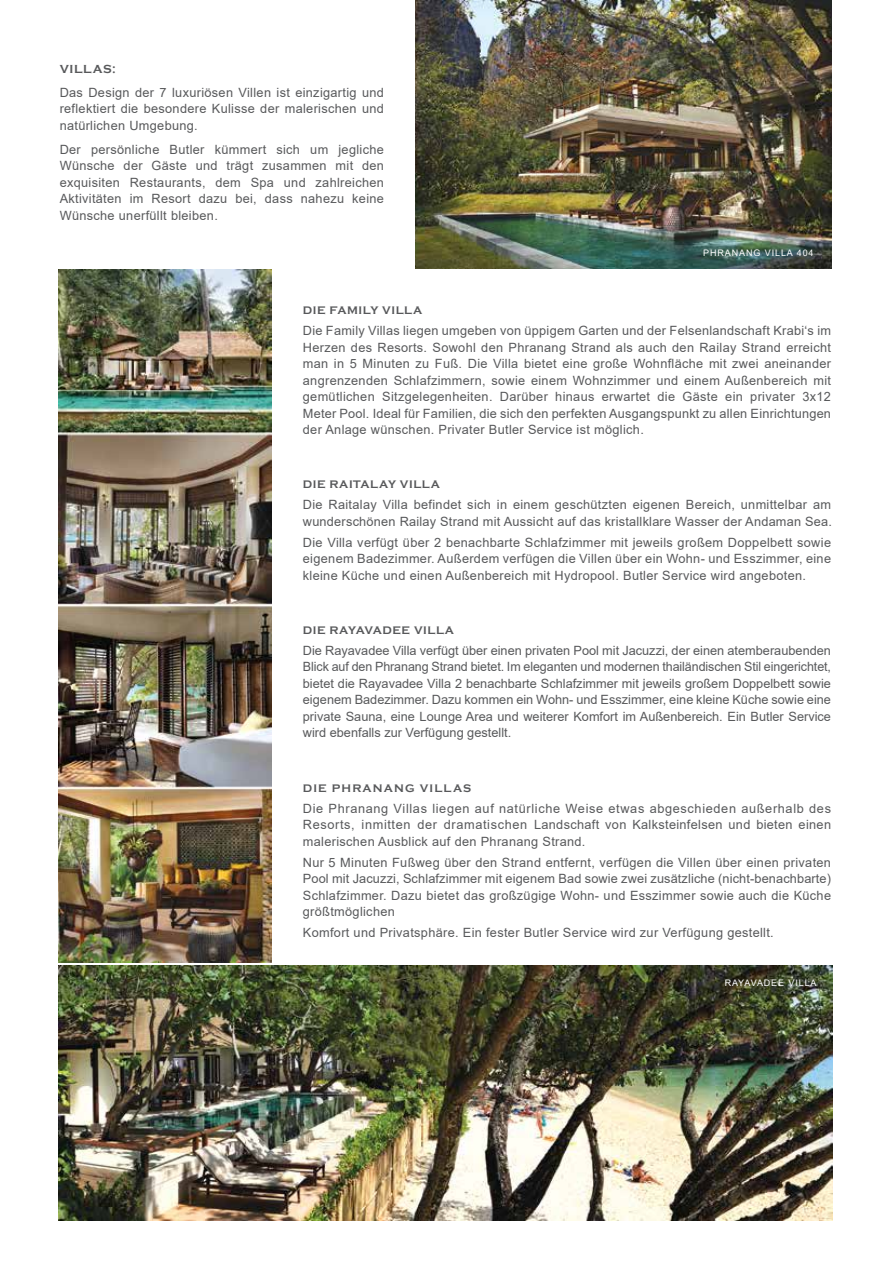
<style>
.page{position:relative;width:893px;height:1263px;background:#fff}
.page>*{position:absolute;margin:0;border:0;box-sizing:border-box;transform-origin:0 0}
.t1{font:12.75px/16.5px "Arial";letter-spacing:.025em;color:#58595b;text-align:justify}
.t2{font:700 12px "Copperplate Gothic";letter-spacing:.05em;color:#58595b}
.t3{font:700 11.25px "Copperplate Gothic";letter-spacing:.05em;color:#58595b}
.t4{font:700 11.25px "Copperplate Gothic";letter-spacing:.1em;color:#58595b}
.t5{font:9px "Arial";letter-spacing:.1em;color:#fff}
</style>
<div class="page">
<img style="left:415px;top:0;width:416px;height:269px">
<img style="left:59px;top:965px;width:774px;height:256px">
<img style="left:59px;top:269px;width:213px;height:693px">
<p class="t2" style="left:60px;top:62px;width:58px">VILLAS:</p>
<p class="t1" style="left:60px;top:84px;width:326px">Das Design der 7 luxuriösen Villen ist einzigartig und reflektiert die besondere Kulisse der malerischen und natürlichen Umgebung.</p>
<p class="t1" style="left:60px;top:141px;width:326px">Der persönliche Butler kümmert sich um jegliche Wünsche der Gäste und trägt zusammen mit den exquisiten Restaurants, dem Spa und zahlreichen Aktivitäten im Resort dazu bei, dass nahezu keine Wünsche unerfüllt bleiben.</p>
<p class="t5" style="left:703px;top:246px;width:112px">PHRANANG VILLA 404</p>
<p class="t3" style="left:303px;top:304px;width:121px">DIE FAMILY VILLA</p>
<p class="t1" style="left:303px;top:323px;width:530px">Die Family Villas liegen umgeben von üppigem Garten und der Felsenlandschaft Krabi‘s im Herzen des Resorts. Sowohl den Phranang Strand als auch den Railay Strand erreicht man in 5 Minuten zu Fuß. Die Villa bietet eine große Wohnfläche mit zwei aneinander angrenzenden Schlafzimmern, sowie einem Wohnzimmer und einem Außenbereich mit gemütlichen Sitzgelegenheiten. Darüber hinaus erwartet die Gäste ein privater 3x12<br>Meter Pool. Ideal für Familien, die sich den perfekten Ausgangspunkt zu allen Einrichtungen der Anlage wünschen. Privater Butler Service ist möglich.</p>
<p class="t3" style="left:303px;top:478px;width:139px">DIE RAITALAY VILLA</p>
<p class="t1" style="left:303px;top:497px;width:531px">Die Raitalay Villa befindet sich in einem geschützten eigenen Bereich, unmittelbar am wunderschönen Railay Strand mit Aussicht auf das kristallklare Wasser der Andaman Sea.</p>
<p class="t1" style="left:303px;top:534px;width:530px">Die Villa verfügt über 2 benachbarte Schlafzimmer mit jeweils großem Doppelbett sowie eigenem Badezimmer. Außerdem verfügen die Villen über ein Wohn- und Esszimmer, eine kleine Küche und einen Außenbereich mit Hydropool. Butler Service wird angeboten.</p>
<p class="t3" style="left:303px;top:624px;width:153px">DIE RAYAVADEE VILLA</p>
<p class="t1" style="left:303px;top:642px;width:530px">Die Rayavadee Villa verfügt über einen privaten Pool mit Jacuzzi, der einen atemberaubenden Blick auf den Phranang Strand bietet. Im eleganten und modernen thailändischen Stil eingerichtet, bietet die Rayavadee Villa 2 benachbarte Schlafzimmer mit jeweils großem Doppelbett sowie eigenem Badezimmer. Dazu kommen ein Wohn- und Esszimmer, eine kleine Küche sowie eine private Sauna, eine Lounge Area und weiterer Komfort im Außenbereich. Ein Butler Service wird ebenfalls zur Verfügung gestellt.</p>
<p class="t4" style="left:303px;top:781px;width:170px">DIE PHRANANG VILLAS</p>
<p class="t1" style="left:303px;top:800px;width:530px">Die Phranang Villas liegen auf natürliche Weise etwas abgeschieden außerhalb des Resorts, inmitten der dramatischen Landschaft von Kalksteinfelsen und bieten einen malerischen Ausblick auf den Phranang Strand.</p>
<p class="t1" style="left:303px;top:854px;width:530px">Nur 5 Minuten Fußweg über den Strand entfernt, verfügen die Villen über einen privaten Pool mit Jacuzzi, Schlafzimmer mit eigenem Bad sowie zwei zusätzliche (nicht-benachbarte)<br>Schlafzimmer. Dazu bietet das großzügige Wohn- und Esszimmer sowie auch die Küche größtmöglichen</p>
<p class="t1" style="left:303px;top:924px;width:472px">Komfort und Privatsphäre. Ein fester Butler Service wird zur Verfügung gestellt.</p>
<p class="t5" style="left:725px;top:976px;width:93px">RAYAVADEE VILLA</p>
</div>
